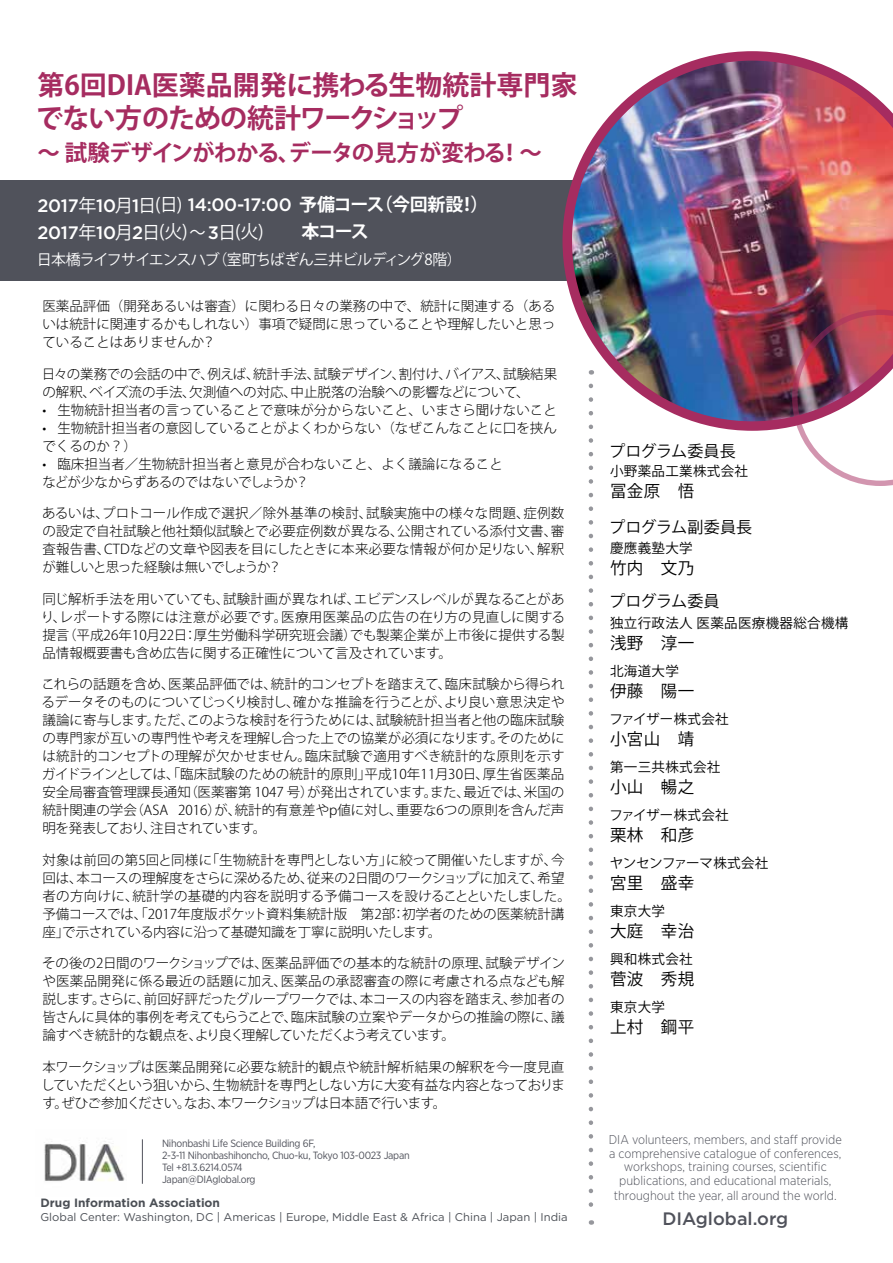
<style>
.page{position:relative;width:893px;height:1263px;background:#fff}
.page>*{position:absolute;margin:0;border:0;box-sizing:border-box;transform-origin:0 0}
.t1{font:700 27px/33px "Koz Go Pro";letter-spacing:-.01em;color:#a62c60}
.t2{font:700 22.5px "Koz Go Pro";letter-spacing:-.035em;color:#a62c60}
.t3{font:500 18px "Gotham";letter-spacing:-.015em;color:#fff}
.t4{font:18px "Koz Go Pro";color:#fff}
.t5{font:500 18px "Gotham";color:#50525b}
.t6{font:16.5px "Koz Go Pro";letter-spacing:.025em;color:#000}
.t7{font:16.05px "Koz Go Pro";letter-spacing:.005em;color:#000}
.t8{font:15px "Koz Go Pro";letter-spacing:-.055em;color:#fff}
.t9{font:300 13.5px/18px "Koz Go Pro";color:#000;text-align:justify}
.t10{font:13.5px "Koz Go Pro";letter-spacing:.025em;color:#000}
.t11{font:13.5px "Koz Go Pro";letter-spacing:-.015em;color:#000}
.t12{font:300 12.75px/13.5px "Gotham Narrow";color:#50525b;text-align:center}
.t13{font:700 12px "Gotham";color:#4b4f55}
.t14{font:11.25px "Gotham";color:#4b4f55}
.t15{font:10.5px/12px "Gotham Narrow";letter-spacing:-.025em;color:#50525b}
.s1{font-family:"Koz Go Pro";font-weight:400}
.s2{font-family:"Koz Go Pro";font-weight:700}
.s3{font-family:"Gotham";font-weight:500}
.s4{font-weight:700}
</style>
<div class="page">
<div style="left:0;top:181px;width:589px;height:100px;background:#50525b"></div>
<img style="left:44px;top:1141px;width:81px;height:40px">
<svg style="left:589px;top:438px;width:4px;height:787px"></svg>
<img style="left:562px;top:51px;width:331px;height:380px">
<img style="left:792px;top:310px;width:101px;height:176px">
<hr style="left:142px;top:1139px;width:1px;height:45px;background:#50525b">
<h1 class="t1" style="left:36px;top:70px;width:543px">第6回DIA医薬品開発に携わる生物統計専門家でない方のための統計ワークショップ</h1>
<h2 class="t2" style="left:38px;top:138px;width:506px">～ 試験デザインがわかる、データの見方が変わる！ ～</h2>
<h3 class="t3" style="left:38px;top:192px;width:452px">2017<span class="s1">年</span>10<span class="s1">月</span>1<span class="s1">日(日)</span> 14:00-17:00 <span class="s2">予備コース（今回新設！）</span></h3>
<h3 class="t4" style="left:38px;top:219px;width:333px"><span class="s3">2017</span>年<span class="s3">10</span>月<span class="s3">2</span>日(火)～ <span class="s3">3</span>日(火) 　 <span class="s4">本コース</span></h3>
<p class="t8" style="left:37px;top:249px;width:426px">日本橋ライフサイエンスハブ（室町ちばぎん三井ビルディング8階）</p>
<p class="t9" style="left:42px;top:298px;width:515px">医薬品評価（開発あるいは審査）に関わる日々の業務の中で、統計に関連する（あるいは統計に関連するかもしれない）事項で疑問に思っていることや理解したいと思っていることはありませんか？</p>
<p class="t9" style="left:42px;top:365px;width:517px">日々の業務での会話の中で、例えば、統計手法、試験デザイン、割付け、バイアス、試験結果の解釈、ベイズ流の手法、欠測値への対応、中止脱落の治験への影響などについて、</p>
<p class="t9" style="left:42px;top:401px;width:516px">• 生物統計担当者の言っていることで意味が分からないこと、いまさら聞けないこと</p>
<p class="t9" style="left:42px;top:419px;width:516px">• 生物統計担当者の意図していることがよくわからない（なぜこんなことに口を挟んでくるのか？）</p>
<p class="t9" style="left:42px;top:455px;width:462px">• 臨床担当者／生物統計担当者と意見が合わないこと、よく議論になることなどが少なからずあるのではないでしょうか？</p>
<p class="t9" style="left:42px;top:504px;width:524px">あるいは、プロトコール作成で選択／除外基準の検討、試験実施中の様々な問題、症例数の設定で自社試験と他社類似試験とで必要症例数が異なる、公開されている添付文書、審査報告書、CTDなどの文章や図表を目にしたときに本来必要な情報が何か足りない、解釈が難しいと思った経験は無いでしょうか？</p>
<p class="t9" style="left:41px;top:590px;width:526px">同じ解析手法を用いていても、試験計画が異なれば、エビデンスレベルが異なることがあり、レポートする際には注意が必要です。医療用医薬品の広告の在り方の見直しに関する提言（平成26年10月22日：厚生労働科学研究班会議）でも製薬企業が上市後に提供する製品情報概要書も含め広告に関する正確性について言及されています。</p>
<p class="t9" style="left:41px;top:675px;width:525px">これらの話題を含め、医薬品評価では、統計的コンセプトを踏まえて、臨床試験から得られるデータそのものについてじっくり検討し、確かな推論を行うことが、より良い意思決定や議論に寄与します。ただ、このような検討を行うためには、試験統計担当者と他の臨床試験の専門家が互いの専門性や考えを理解し合った上での協業が必須になります。そのためには統計的コンセプトの理解が欠かせません。臨床試験で適用すべき統計的な原則を示すガイドラインとしては、「臨床試験のための統計的原則」平成10年11月30日、厚生省医薬品安全局審査管理課長通知（医薬審第 1047 号）が発出されています。また、最近では、米国の統計関連の学会（ASA 2016）が、統計的有意差やp値に対し、重要な6つの原則を含んだ声明を発表しており、注目されています。</p>
<p class="t9" style="left:42px;top:851px;width:530px;text-align:left">対象は前回の第5回と同様に「生物統計を専門としない方」に絞って開催いたしますが、今回は、本コースの理解度をさらに深めるため、従来の2日間のワークショップに加えて、希望者の方向けに、統計学の基礎的内容を説明する予備コースを設けることといたしました。予備コースでは、「2017年度版ポケット資料集統計版　第2部：初学者のための医薬統計講座」で示されている内容に沿って基礎知識を丁寧に説明いたします。</p>
<p class="t9" style="left:42px;top:954px;width:524px">その後の2日間のワークショップでは、医薬品評価での基本的な統計の原理、試験デザインや医薬品開発に係る最近の話題に加え、医薬品の承認審査の際に考慮される点なども解説します。さらに、前回好評だったグループワークでは、本コースの内容を踏まえ、参加者の皆さんに具体的事例を考えてもらうことで、臨床試験の立案やデータからの推論の際に、議論すべき統計的な観点を、より良く理解していただくよう考えています。</p>
<p class="t9" style="left:41px;top:1058px;width:525px">本ワークショップは医薬品開発に必要な統計的観点や統計解析結果の解釈を今一度見直していただくという狙いから、生物統計を専門としない方に大変有益な内容となっております。ぜひご参加ください。なお、本ワークショップは日本語で行います。</p>
<p class="t15" style="left:162px;top:1137px;width:249px">Nihonbashi Life Science Building 6F,<br>2-3-11 Nihonbashihoncho, Chuo-ku, Tokyo 103-0023 Japan Tel +81.3.6214.0574<br>Japan@DIAglobal.org</p>
<p class="t13" style="left:40px;top:1195px;width:181px">Drug Information Association</p>
<p class="t14" style="left:40px;top:1209px;width:529px">Global Center: Washington, DC | Americas | Europe, Middle East &amp; Africa | China | Japan | India</p>
<p class="t7" style="left:609px;top:440px;width:128px">プログラム委員長</p>
<p class="t10" style="left:610px;top:463px;width:140px">小野薬品工業株式会社</p>
<p class="t6" style="left:610px;top:481px;width:86px">冨金原　悟</p>
<p class="t7" style="left:609px;top:517px;width:144px">プログラム副委員長</p>
<p class="t10" style="left:610px;top:539px;width:84px">慶應義塾大学</p>
<p class="t6" style="left:610px;top:557px;width:86px">竹内　文乃</p>
<p class="t7" style="left:609px;top:590px;width:112px">プログラム委員</p>
<p class="t10" style="left:610px;top:614px;width:240px">独立行政法人 医薬品医療機器総合機構</p>
<p class="t6" style="left:610px;top:632px;width:86px">浅野　淳一</p>
<p class="t10" style="left:610px;top:662px;width:70px">北海道大学</p>
<p class="t6" style="left:610px;top:680px;width:86px">伊藤　陽一</p>
<p class="t10" style="left:609px;top:710px;width:121px">ファイザー株式会社</p>
<p class="t6" style="left:610px;top:728px;width:86px">小宮山　靖</p>
<p class="t10" style="left:610px;top:758px;width:112px">第一三共株式会社</p>
<p class="t6" style="left:610px;top:776px;width:86px">小山　暢之</p>
<p class="t10" style="left:609px;top:806px;width:121px">ファイザー株式会社</p>
<p class="t6" style="left:610px;top:824px;width:86px">栗林　和彦</p>
<p class="t11" style="left:610px;top:854px;width:160px">ヤンセンファーマ株式会社</p>
<p class="t6" style="left:610px;top:872px;width:86px">宮里　盛幸</p>
<p class="t10" style="left:610px;top:902px;width:57px">東京大学</p>
<p class="t6" style="left:610px;top:920px;width:86px">大庭　幸治</p>
<p class="t10" style="left:610px;top:950px;width:84px">興和株式会社</p>
<p class="t6" style="left:610px;top:968px;width:86px">菅波　秀規</p>
<p class="t10" style="left:610px;top:998px;width:57px">東京大学</p>
<p class="t6" style="left:610px;top:1016px;width:86px">上村　鋼平</p>
<p class="t12" style="left:609px;top:1132px;width:234px">DIA volunteers, members, and staff provide a comprehensive catalogue of conferences, workshops, training courses, scientific publications, and educational materials,</p>
<p class="t12" style="left:614px;top:1188px;width:224px">throughout the year, all around the world.</p>
<h3 class="t5" style="left:662px;top:1207px;width:127px">DIAglobal.org</h3>
</div>
